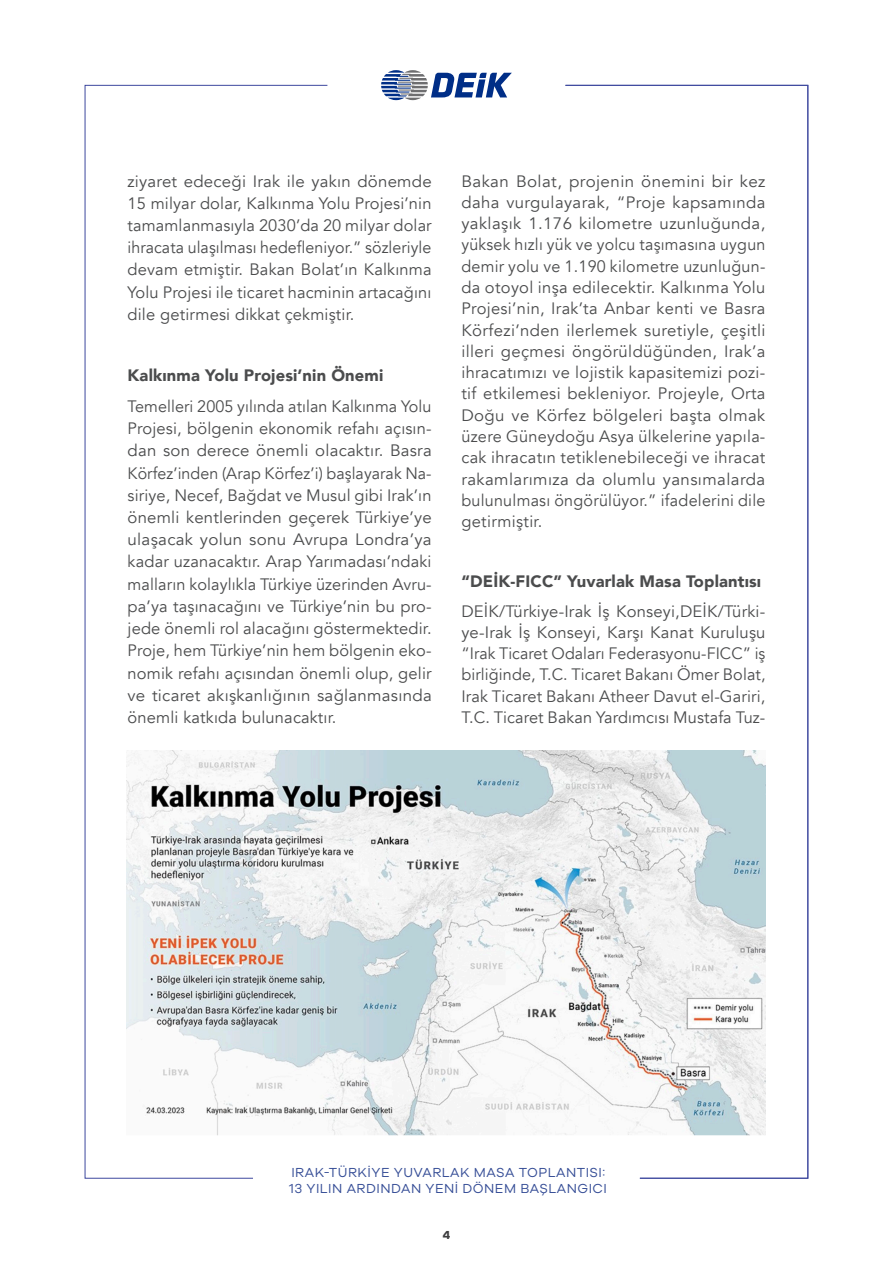
<style>
.page{position:relative;width:893px;height:1263px;background:#fff}
.page>*{position:absolute;margin:0;border:0;box-sizing:border-box;transform-origin:0 0}
.t1{font:16.5px/21.3px "Avenir";letter-spacing:.01em;color:#4b4c4d;text-align:justify}
.t2{font:900 16.5px "Avenir";letter-spacing:.01em;color:#4b4c4d}
.t3{font:13.5px/16.2px "Galyon";letter-spacing:.035em;color:#354d96}
.t4{font:700 12px "Galyon";color:#3e3e3f}
</style>
<div class="page">
<svg style="left:85px;top:85px;width:243px;height:1093px"></svg>
<svg style="left:381px;top:70px;width:131px;height:30px"></svg>
<svg style="left:565px;top:85px;width:243px;height:1093px"></svg>
<img style="left:126px;top:750px;width:639px;height:385px">
<p class="t1" style="left:128px;top:170px;width:306px;line-height:22.2px">ziyaret edeceği Irak ile yakın dönemde 15 milyar dolar, Kalkınma Yolu Projesi’nin tamamlanmasıyla 2030’da 20 milyar dolar ihracata ulaşılması hedefleniyor.” sözleriyle devam etmiştir. Bakan Bolat’ın Kalkınma Yolu Projesi ile ticaret hacminin artacağını dile getirmesi dikkat çekmiştir.</p>
<p class="t2" style="left:128px;top:361px;width:257px">Kalkınma Yolu Projesi’nin Önemi</p>
<p class="t1" style="left:128px;top:395px;width:306px;line-height:22.2px">Temelleri 2005 yılında atılan Kalkınma Yolu Projesi, bölgenin ekonomik refahı açısın&shy;dan son derece önemli olacaktır. Basra Körfez’inden (Arap Körfez’i) başlayarak Na&shy;siriye, Necef, Bağdat ve Musul gibi Irak’ın önemli kentlerinden geçerek Türkiye’ye ulaşacak yolun sonu Avrupa Londra’ya kadar uzanacaktır. Arap Yarımadası’ndaki malların kolaylıkla Türkiye üzerinden Avru&shy;pa’ya taşınacağını ve Türkiye’nin bu pro&shy;jede önemli rol alacağını göstermektedir.<br>Proje, hem Türkiye’nin hem bölgenin eko&shy;nomik refahı açısından önemli olup, gelir ve ticaret akışkanlığının sağlanmasında önemli katkıda bulunacaktır.</p>
<p class="t1" style="left:461px;top:171px;width:306px">Bakan Bolat, projenin önemini bir kez daha vurgulayarak, “Proje kapsamında yaklaşık 1.176 kilometre uzunluğunda, yüksek hızlı yük ve yolcu taşımasına uygun demir yolu ve 1.190 kilometre uzunluğun&shy;da otoyol inşa edilecektir. Kalkınma Yolu Projesi’nin, Irak’ta Anbar kenti ve Basra Körfezi’nden ilerlemek suretiyle, çeşitli illeri geçmesi öngörüldüğünden, Irak’a ihracatımızı ve lojistik kapasitemizi pozi&shy;tif etkilemesi bekleniyor. Projeyle, Orta Doğu ve Körfez bölgeleri başta olmak üzere Güneydoğu Asya ülkelerine yapıla&shy;cak ihracatın tetiklenebileceği ve ihracat rakamlarımıza da olumlu yansımalarda bulunulması öngörülüyor.” ifadelerini dile getirmiştir.</p>
<p class="t2" style="left:461px;top:567px;width:301px">“DEİK-FICC” Yuvarlak Masa Toplantısı</p>
<p class="t1" style="left:461px;top:600px;width:306px">DEİK/Türkiye-Irak İş Konseyi,DEİK/Türki&shy;ye-Irak İş Konseyi, Karşı Kanat Kuruluşu “Irak Ticaret Odaları Federasyonu-FICC” iş birliğinde, T.C. Ticaret Bakanı Ömer Bolat, Irak Ticaret Bakanı Atheer Davut el-Gariri, T.C. Ticaret Bakan Yardımcısı Mustafa Tuz-</p>
<p class="t3" style="left:289px;top:1163px;width:319px">IRAK-TÜRKIYE YUVARLAK MASA TOPLANTISI:<br>13 YILIN ARDINDAN YENI DÖNEM BAŞLANGICI</p>
<p class="t4" style="left:443px;top:1228px;width:9px">4</p>
</div>
